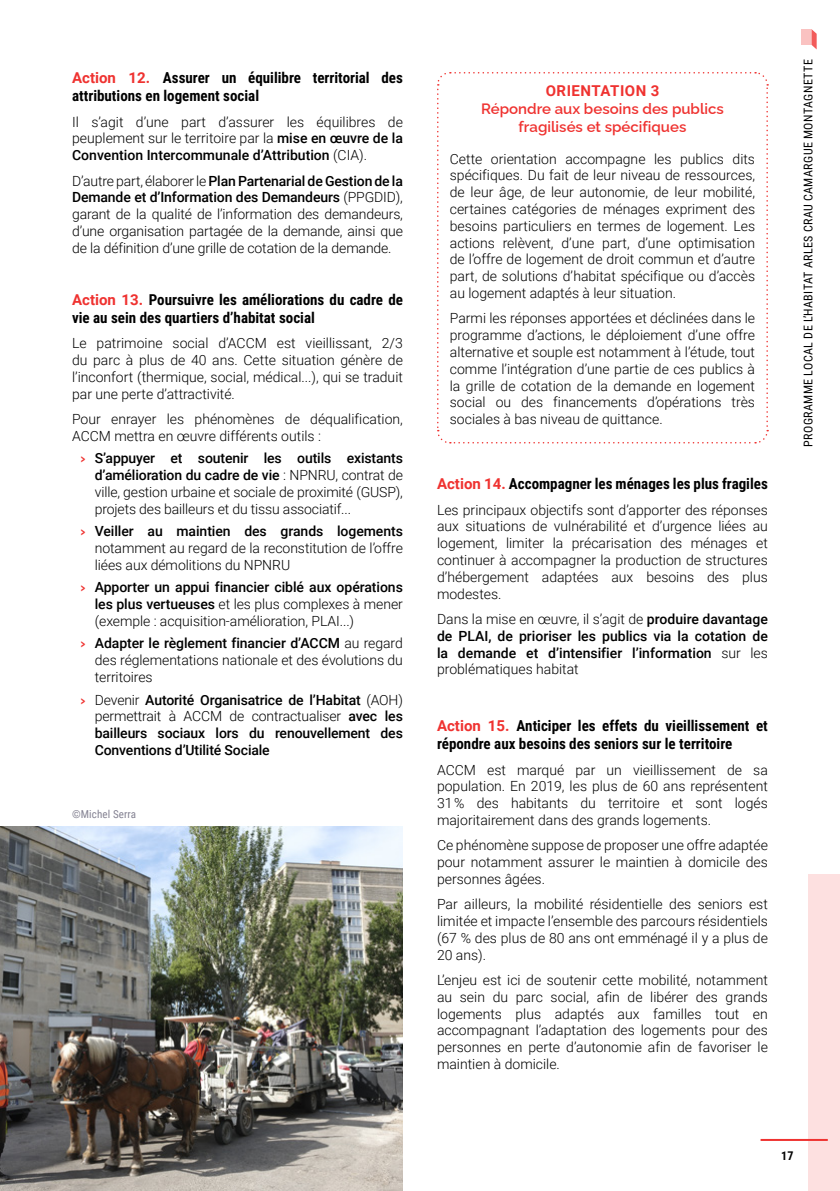
<style>
.page{position:relative;width:840px;height:1191px;background:#fff}
.page>*{position:absolute;margin:0;border:0;box-sizing:border-box;transform-origin:0 0}
.t1{font:700 15px/18px "Roboto Condensed";color:#000}
.t2{font:600 15px/18px "Raleway";color:#ef3230;text-align:center}
.t3{font:700 15px "Roboto";letter-spacing:.035em;color:#ef3230}
.t4{font:300 14px/16.8px "Roboto";color:#000;text-align:justify}
.t5{font:500 14px/16.8px "Roboto";letter-spacing:-.005em;color:#000;text-align:justify}
.t6{font:12px "Roboto Condensed";letter-spacing:.035em;color:#000}
.t7{font:700 12px "Roboto Condensed";color:#000}
.t8{font:11px "Roboto Condensed";letter-spacing:.01em;color:#848292}
.s1{font-family:"Roboto";color:#ef3230}
.s2{font-weight:500}
.s3{font-family:"Raleway";font-weight:700;color:#ef3230}
.s4{font-weight:300}
</style>
<div class="page">
<div style="left:808px;top:874px;width:31px;height:317px;background:#fde0e0"></div>
<div style="left:800px;top:29px;width:11px;height:16px;background:#fac2c1"></div>
<svg style="left:811px;top:29px;width:5px;height:20px"></svg>
<hr style="left:760px;top:1139px;width:67px;height:2px;background:#ef3230">
<img style="left:0;top:826px;width:403px;height:365px">
<svg style="left:437px;top:72px;width:331px;height:372px"></svg>
<p class="t1" style="left:72px;top:68px;width:332px"><span class="s1">Action 12.</span> Assurer un équilibre territorial des attributions en logement social</p>
<p class="t4" style="left:72px;top:113px;width:332px">Il s’agit d’une part d’assurer les équilibres de peuplement sur le territoire par la <span class="s2">mise en œuvre de la Convention Intercommunale d’Attribution</span> (CIA).</p>
<p class="t4" style="left:72px;top:172px;width:332px">D’autre part, élaborer le <span class="s2">Plan Partenarial de Gestion de la Demande et d’Information des Demandeurs</span> (PPGDID), garant de la qualité de l’information des demandeurs, d’une organisation partagée de la demande, ainsi que de la définition d’une grille de cotation de la demande.</p>
<p class="t1" style="left:72px;top:290px;width:332px"><span class="s1">Action 13.</span> Poursuivre les améliorations du cadre de vie au sein des quartiers d’habitat social</p>
<p class="t4" style="left:72px;top:334px;width:332px">Le patrimoine social d’ACCM est vieillissant, 2/3 du parc à plus de 40 ans. Cette situation génère de l’inconfort (thermique, social, médical...), qui se traduit par une perte d’attractivité.</p>
<p class="t4" style="left:72px;top:410px;width:332px">Pour enrayer les phénomènes de déqualification,<br>ACCM mettra en œuvre différents outils :</p>
<p class="t4" style="left:95px;top:449px;width:309px;text-indent:-14px"><span class="s3">›</span> <span class="s2">S’appuyer et soutenir les outils existants d’amélioration du cadre de vie</span> : NPNRU, contrat de ville, gestion urbaine et sociale de proximité (GUSP), projets des bailleurs et du tissu associatif...</p>
<p class="t4" style="left:95px;top:522px;width:309px;text-indent:-14px"><span class="s3">›</span> <span class="s2">Veiller au maintien des grands logements </span>notamment au regard de la reconstitution de l’offre liées aux démolitions du NPNRU</p>
<p class="t4" style="left:95px;top:578px;width:309px;text-indent:-14px"><span class="s3">›</span> <span class="s2">Apporter un appui financier ciblé aux opérations les plus vertueuses</span> et les plus complexes à mener (exemple : acquisition-amélioration, PLAI...)</p>
<p class="t4" style="left:95px;top:634px;width:309px;text-indent:-14px"><span class="s3">›</span> <span class="s2">Adapter le règlement financier d’ACCM</span> au regard des réglementations nationale et des évolutions du territoires</p>
<p class="t5" style="left:95px;top:690px;width:309px;text-indent:-14px"><span class="s3">›</span> <span class="s4">Devenir</span> Autorité Organisatrice de l’Habitat <span class="s4">(AOH) permettrait à ACCM de contractualiser</span> avec les bailleurs sociaux lors du renouvellement des Conventions d’Utilité Sociale</p>
<p class="t8" style="left:72px;top:806px;width:65px">©Michel Serra</p>
<p class="t3" style="left:545px;top:80px;width:115px">ORIENTATION 3</p>
<p class="t2" style="left:481px;top:98px;width:244px">Répondre aux besoins des publics fragilisés et spécifiques</p>
<p class="t4" style="left:449px;top:150px;width:306px">Cette orientation accompagne les publics dits spécifiques. Du fait de leur niveau de ressources, de leur âge, de leur autonomie, de leur mobilité, certaines catégories de ménages expriment des besoins particuliers en termes de logement. Les actions relèvent, d’une part, d’une optimisation de l’offre de logement de droit commun et d’autre part, de solutions d’habitat spécifique ou d’accès au logement adaptés à leur situation.</p>
<p class="t4" style="left:449px;top:309px;width:306px">Parmi les réponses apportées et déclinées dans le programme d’actions, le déploiement d’une offre alternative et souple est notamment à l’étude, tout comme l’intégration d’une partie de ces publics à la grille de cotation de la demande en logement social ou des financements d’opérations très sociales à bas niveau de quittance.</p>
<p class="t1" style="left:437px;top:474px;width:332px"><span class="s1">Action 14.</span> Accompagner les ménages les plus fragiles</p>
<p class="t4" style="left:437px;top:501px;width:332px">Les principaux objectifs sont d’apporter des réponses aux situations de vulnérabilité et d’urgence liées au logement, limiter la précarisation des ménages et continuer à accompagner la production de structures d’hébergement adaptées aux besoins des plus modestes.</p>
<p class="t5" style="left:437px;top:610px;width:332px"><span class="s4">Dans la mise en œuvre, il s’agit de</span> produire davantage de PLAI, de prioriser les publics via la cotation de la demande et d’intensifier l’information <span class="s4">sur les problématiques habitat</span></p>
<p class="t1" style="left:437px;top:716px;width:332px"><span class="s1">Action 15.</span> Anticiper les effets du vieillissement et répondre aux besoins des seniors sur le territoire</p>
<p class="t4" style="left:437px;top:760px;width:332px">ACCM est marqué par un vieillissement de sa population. En 2019, les plus de 60 ans représentent 31 % des habitants du territoire et sont logés majoritairement dans des grands logements.</p>
<p class="t4" style="left:437px;top:836px;width:332px">Ce phénomène suppose de proposer une offre adaptée pour notamment assurer le maintien à domicile des personnes âgées.</p>
<p class="t4" style="left:437px;top:895px;width:332px">Par ailleurs, la mobilité résidentielle des seniors est limitée et impacte l’ensemble des parcours résidentiels (67 % des plus de 80 ans ont emménagé il y a plus de 20 ans).</p>
<p class="t4" style="left:437px;top:971px;width:332px">L’enjeu est ici de soutenir cette mobilité, notamment au sein du parc social, afin de libérer des grands logements plus adaptés aux familles tout en accompagnant l’adaptation des logements pour des personnes en perte d’autonomie afin de favoriser le maintien à domicile.</p>
<p class="t6" style="left:799px;top:447px;width:389px;rotate:-90deg">PROGRAMME LOCAL DE L’HABITAT ARLES CRAU CAMARGUE MONTAGNETTE</p>
<p class="t7" style="left:780px;top:1147px;width:14px">17</p>
</div>
